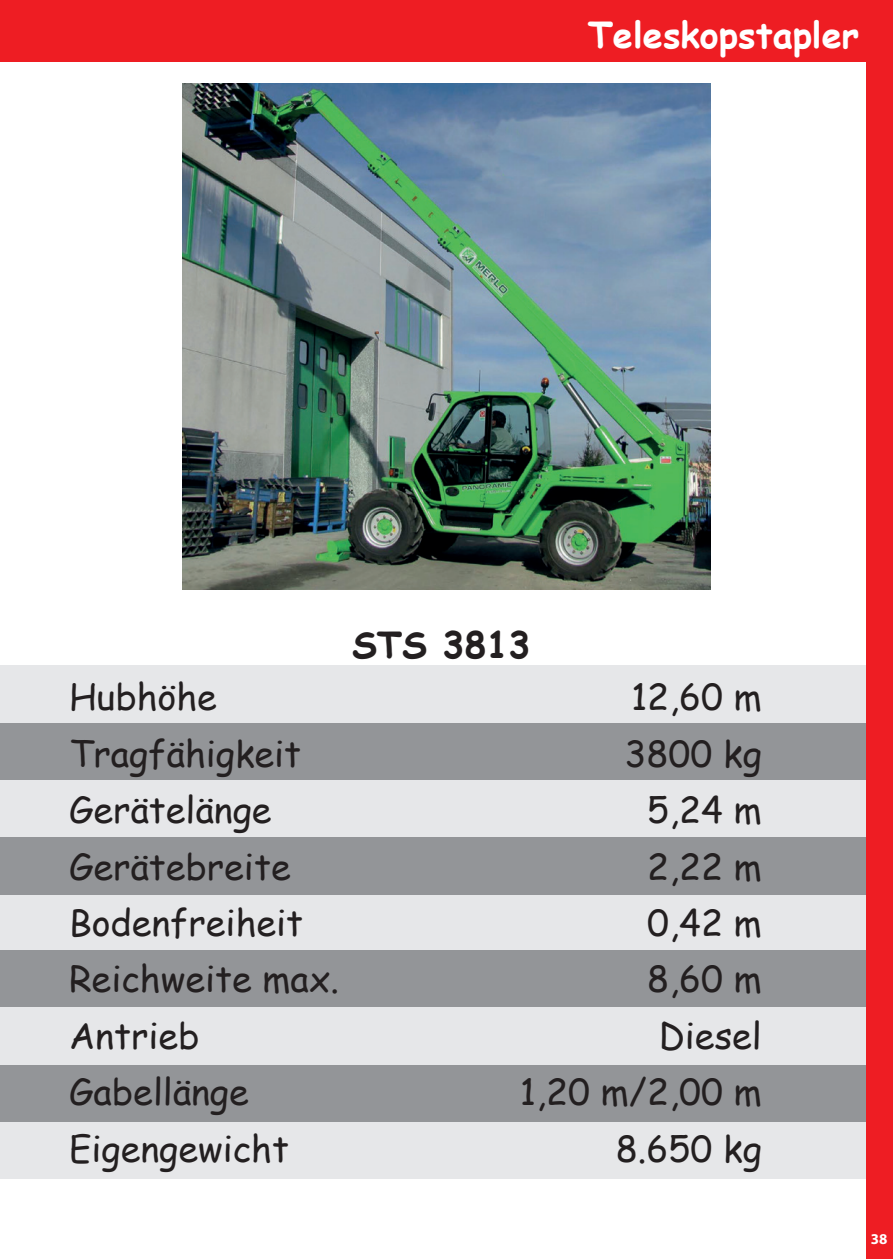
<style>
.page{position:relative;width:893px;height:1259px;background:#fff}
.page>*{position:absolute;margin:0;border:0;box-sizing:border-box;transform-origin:0 0}
.t1{font:36px/56.4px "Comic Sans MS";color:#231f20}
.t2{font:700 36px "Comic Sans MS";color:#fff}
.t3{font:700 36px "Comic Sans MS";color:#231f20}
.t4{font:700 15px "Myriad Pro";color:#fff}
</style>
<div class="page">
<div style="left:0;top:1121px;width:868px;height:57px;background:#e6e7e9"></div>
<div style="left:0;top:1064px;width:868px;height:57px;background:#939598"></div>
<div style="left:0;top:1007px;width:868px;height:57px;background:#e6e7e9"></div>
<div style="left:0;top:950px;width:868px;height:57px;background:#939598"></div>
<div style="left:0;top:892px;width:868px;height:58px;background:#e6e7e9"></div>
<div style="left:0;top:837px;width:868px;height:57px;background:#939598"></div>
<div style="left:0;top:780px;width:868px;height:57px;background:#e6e7e9"></div>
<div style="left:0;top:723px;width:867px;height:57px;background:#939598"></div>
<div style="left:0;top:665px;width:868px;height:58px;background:#e6e7e9"></div>
<div style="left:0;top:0;width:893px;height:62px;background:#ee1d23"></div>
<div style="left:867px;top:0;width:26px;height:1259px;background:#ee1d23"></div>
<img style="left:183px;top:84px;width:527px;height:506px">
<p class="t2" style="left:588px;top:8px;width:273px">Teleskopstapler</p>
<p class="t3" style="left:352px;top:618px;width:180px">STS 3813</p>
<p class="t1" style="left:69px;top:668px;width:272px">Hubhöhe<br>Tragfähigkeit<br>Gerätelänge<br>Gerätebreite<br>Bodenfreiheit<br>Reichweite max.<br>Antrieb<br>Gabellänge<br>Eigengewicht</p>
<p class="t1" style="left:520px;top:668px;width:243px;text-align:right">12,60 m<br>3800 kg<br>5,24 m<br>2,22 m<br>0,42 m<br>8,60 m<br>Diesel<br>1,20 m/2,00 m<br>8.650 kg</p>
<p class="t4" style="left:871px;top:1229px;width:18px">38</p>
</div>
